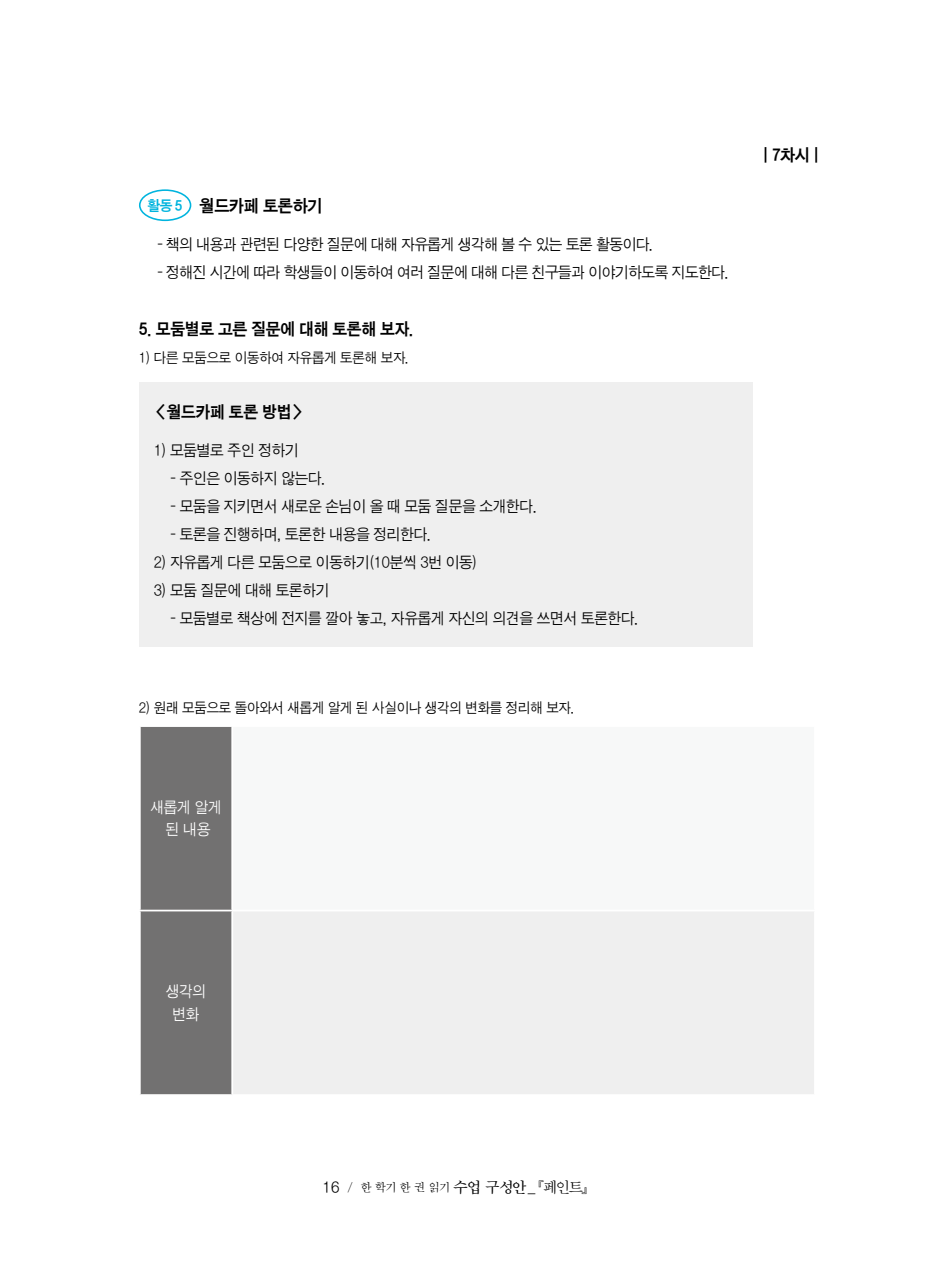
<style>
.page{position:relative;width:933px;height:1275px;background:#fff}
.page>*{position:absolute;margin:0;border:0;box-sizing:border-box;transform-origin:0 0}
.t1{font:17.5px "SD Gothic c Bd";letter-spacing:-.02em;color:#000;scale:.96 1}
.t2{font:17.15px "SD Gothic c Bd";letter-spacing:-.02em;color:#000;scale:.96 1}
.t3{font:15.75px "SD Gothic a Lt";letter-spacing:-.015em;color:#000;scale:.96 1}
.t4{font:15.75px/22.8px "SD Gothic a Lt";letter-spacing:-.015em;color:#fff;text-align:center;scale:.96 1}
.t5{font:14.35px "SD Gothic a Lt";letter-spacing:-.01em;color:#000;scale:.96 1}
.t6{font:12.25px "SD Myeongjo a Lt";color:#000}
.s1{font-size:14.7px;color:#00b4de}
.s2{font-family:"SD Gothic a Lt";font-size:15.75px}
.s3{font-family:"SD Myeongjo b Md";font-size:15.75px}
.s4{font-size:15.75px}
</style>
<div class="page">
<div style="left:139px;top:189px;width:52px;height:32px;border:2px solid #00b4de;border-radius:50%"></div>
<div style="left:139px;top:383px;width:613px;height:264px;background:#efefef"></div>
<div style="left:141px;top:727px;width:90px;height:367px;background:#727171"></div>
<div style="left:232px;top:726px;width:583px;height:184px;background:#f7f8f8"></div>
<div style="left:232px;top:910px;width:583px;height:185px;background:#efefef"></div>
<hr style="left:231px;top:727px;width:2px;height:183px;background:#fff">
<hr style="left:814px;top:727px;width:2px;height:183px;background:#fff">
<hr style="left:139px;top:910px;width:93px;height:1px;background:#fff">
<hr style="left:232px;top:910px;width:584px;height:1px;background:#fff">
<hr style="left:231px;top:911px;width:2px;height:183px;background:#fff">
<hr style="left:814px;top:911px;width:2px;height:183px;background:#fff">
<hr style="left:232px;top:1094px;width:584px;height:2px;background:#fff">
<hr style="left:232px;top:725px;width:584px;height:2px;background:#fff">
<p class="t1" style="left:148px;top:197px;width:184px"><span class="s1">활동 5</span> 월드카페 토론하기</p>
<p class="t3" style="left:157px;top:236px;width:518px">- 책의 내용과 관련된 다양한 질문에 대해 자유롭게 생각해 볼 수 있는 토론 활동이다.</p>
<p class="t3" style="left:157px;top:264px;width:597px">- 정해진 시간에 따라 학생들이 이동하여 여러 질문에 대해 다른 친구들과 이야기하도록 지도한다.</p>
<p class="t2" style="left:139px;top:320px;width:288px">5. 모둠별로 고른 질문에 대해 토론해 보자.</p>
<p class="t5" style="left:139px;top:350px;width:283px">1) 다른 모둠으로 이동하여 자유롭게 토론해 보자.</p>
<p class="t2" style="left:154px;top:403px;width:158px">&lt;월드카페 토론 방법&gt;</p>
<p class="t3" style="left:154px;top:443px;width:152px">1) 모둠별로 주인 정하기</p>
<p class="t3" style="left:170px;top:471px;width:163px">- 주인은 이동하지 않는다.</p>
<p class="t3" style="left:170px;top:499px;width:383px">- 모둠을 지키면서 새로운 손님이 올 때 모둠 질문을 소개한다.</p>
<p class="t3" style="left:170px;top:527px;width:273px">- 토론을 진행하며, 토론한 내용을 정리한다.</p>
<p class="t3" style="left:154px;top:555px;width:338px">2) 자유롭게 다른 모둠으로 이동하기(10분씩 3번 이동)</p>
<p class="t3" style="left:154px;top:583px;width:184px">3) 모둠 질문에 대해 토론하기</p>
<p class="t3" style="left:170px;top:611px;width:489px">- 모둠별로 책상에 전지를 깔아 놓고, 자유롭게 자신의 의견을 쓰면서 토론한다.</p>
<p class="t5" style="left:139px;top:701px;width:455px">2) 원래 모둠으로 돌아와서 새롭게 알게 된 사실이나 생각의 변화를 정리해 보자.</p>
<p class="t4" style="left:150px;top:795px;width:76px">새롭게 알게 된 내용</p>
<p class="t2" style="left:763px;top:147px;width:59px">| 7차시 |</p>
<p class="t4" style="left:166px;top:980px;width:44px">생각의 변화</p>
<p class="t6" style="left:322px;top:1182px;width:266px"><span class="s2">16</span> / 한 학기 한 권 읽기 <span class="s3">수업 구성안</span><span class="s4">_ 『페인트』</span></p>
</div>
